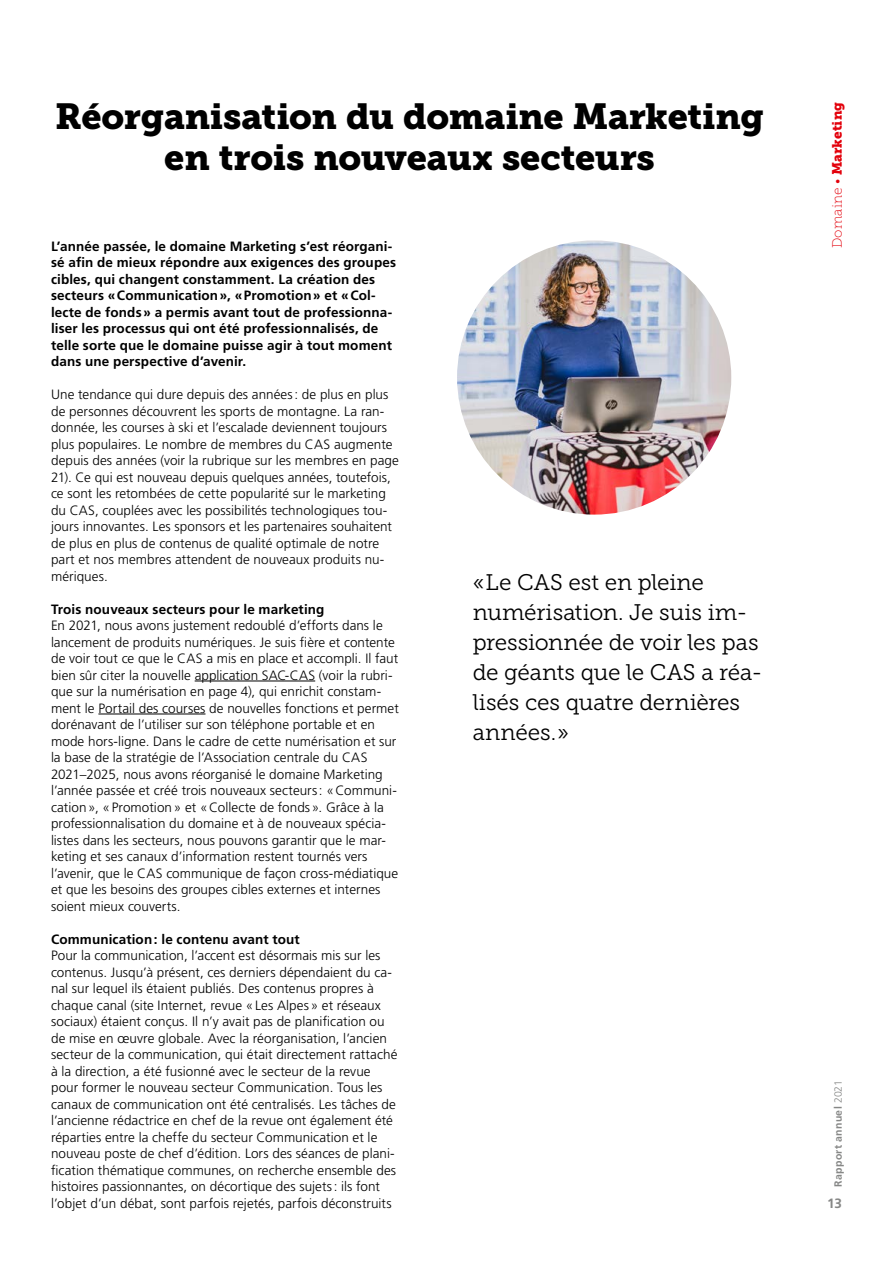
<style>
.page{position:relative;width:893px;height:1263px;background:#fff}
.page>*{position:absolute;margin:0;border:0;box-sizing:border-box;transform-origin:0 0}
.Titel_F{font:36px/40.5px "Museo Slab 900";letter-spacing:-.01em;color:#000;text-align:center}
.Zitat_F{font:22.5px/30px "Museo Slab 300";letter-spacing:-.005em;color:#000}
.Grundtext_F{font:300 13.5px/16.5px "Frutiger LT Std";letter-spacing:.005em;color:#000}
.Lead_F{font:700 13.5px/16.5px "Frutiger LT Std";letter-spacing:.01em;color:#000}
.Untertitel_F{font:700 13.5px "Frutiger LT Std";letter-spacing:.01em;color:#000}
.Rubrik{font:13.5px "Museo Slab 900";letter-spacing:.005em;color:#e3000b}
.t1{font:700 13.5px "Frutiger LT Std";color:#868786}
.t2{font:700 10.5px "Frutiger LT Std";letter-spacing:.03em;color:#868786}
.s1{font-family:"Museo Slab 100"}
.s2{font-weight:300}
</style>
<div class="page">
<img style="left:457px;top:240px;width:274px;height:275px;border-radius:137px">
<hr style="left:195px;top:681px;width:120px;height:1px;background:#000">
<hr style="left:98px;top:714px;width:107px;height:1px;background:#000">
<p class="Titel_F" style="left:55px;top:97px;width:710px">Réorganisation du domaine Marketing en trois nouveaux secteurs</p>
<p class="Lead_F" style="left:51px;top:238px;width:347px">L’année passée, le domaine Marketing s’est réorgani&shy;sé afin de mieux répondre aux exigences des groupes cibles, qui changent constamment. La création des secteurs «Communication», «Promotion» et «Col&shy;lecte de fonds» a permis avant tout de professionna&shy;liser les processus qui ont été professionnalisés, de telle sorte que le domaine puisse agir à tout moment dans une perspective d’avenir.</p>
<p class="Grundtext_F" style="left:51px;top:386px;width:349px">Une tendance qui dure depuis des années: de plus en plus de personnes découvrent les sports de montagne. La ran&shy;donnée, les courses à ski et l’escalade deviennent toujours plus populaires. Le nombre de membres du CAS augmente depuis des années (voir la rubrique sur les membres en page 21). Ce qui est nouveau depuis quelques années, toutefois, ce sont les retombées de cette popularité sur le marketing du CAS, couplées avec les possibilités technologiques tou&shy;jours innovantes. Les sponsors et les partenaires souhaitent de plus en plus de contenus de qualité optimale de notre part et nos membres attendent de nouveaux produits nu&shy;mériques.</p>
<p class="Untertitel_F" style="left:51px;top:601px;width:275px">Trois nouveaux secteurs pour le marketing</p>
<p class="Grundtext_F" style="left:51px;top:617px;width:349px">En 2021, nous avons justement redoublé d’efforts dans le lancement de produits numériques. Je suis fière et contente de voir tout ce que le CAS a mis en place et accompli. Il faut bien sûr citer la nouvelle application SAC-CAS (voir la rubri&shy;que sur la numérisation en page 4), qui enrichit constam&shy;ment le Portail des courses de nouvelles fonctions et permet dorénavant de l’utiliser sur son téléphone portable et en mode hors-ligne. Dans le cadre de cette numérisation et sur la base de la stratégie de l’Association centrale du CAS 2021–2025, nous avons réorganisé le domaine Marketing l’année passée et créé trois nouveaux secteurs: «Communi&shy;cation», «Promotion» et «Collecte de fonds». Grâce à la professionnalisation du domaine et à de nouveaux spécia&shy;listes dans les secteurs, nous pouvons garantir que le mar&shy;keting et ses canaux d’information restent tournés vers l’avenir, que le CAS communique de façon cross-médiatique et que les besoins des groupes cibles externes et internes soient mieux couverts.</p>
<p class="Untertitel_F" style="left:51px;top:931px;width:250px">Communication: le contenu avant tout</p>
<p class="Grundtext_F" style="left:51px;top:947px;width:348px">Pour la communication, l’accent est désormais mis sur les contenus. Jusqu’à présent, ces derniers dépendaient du ca&shy;nal sur lequel ils étaient publiés. Des contenus propres à chaque canal (site Internet, revue «Les Alpes» et réseaux sociaux) étaient conçus. Il n’y avait pas de planification ou de mise en œuvre globale. Avec la réorganisation, l’ancien secteur de la communication, qui était directement rattaché à la direction, a été fusionné avec le secteur de la revue pour former le nouveau secteur Communication. Tous les canaux de communication ont été centralisés. Les tâches de l’ancienne rédactrice en chef de la revue ont également été réparties entre la cheffe du secteur Communication et le nouveau poste de chef d’édition. Lors des séances de plani&shy;fication thématique communes, on recherche ensemble des histoires passionnantes, on décortique des sujets: ils font l’objet d’un débat, sont parfois rejetés, parfois déconstruits</p>
<p class="Zitat_F" style="left:473px;top:567px;width:291px">«Le CAS est en pleine numérisation. Je suis im&shy;pressionnée de voir les pas de géants que le CAS a réa&shy;lisés ces quatre dernières années.»</p>
<p class="Rubrik" style="left:829px;top:248px;width:148px;rotate:-90deg"><span class="s1">Domaine •</span> Marketing</p>
<p class="t2" style="left:832px;top:1187px;width:108px;rotate:-90deg">Rapport annuel <span class="s2">2021</span></p>
<p class="t1" style="left:827px;top:1195px;width:16px">13</p>
</div>
